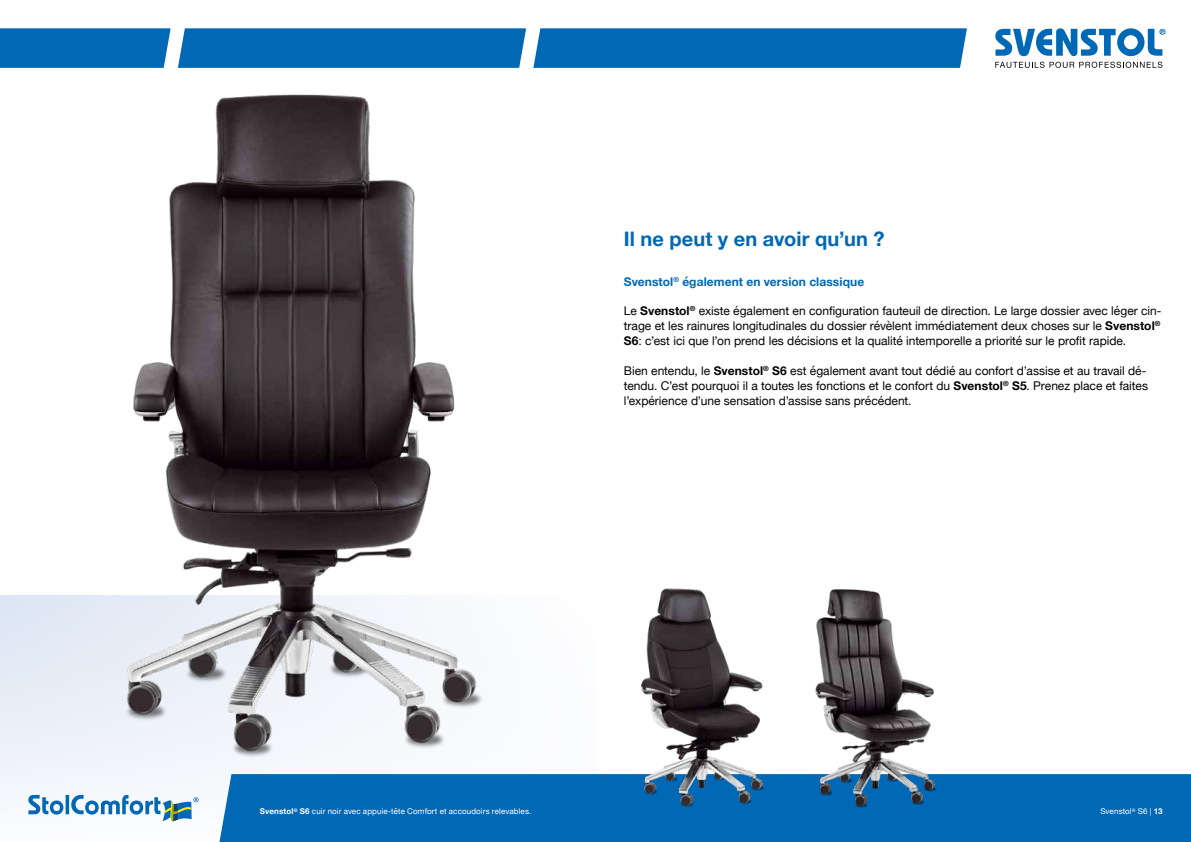
<style>
.page{position:relative;width:1191px;height:842px;background:#fff}
.page>*{position:absolute;margin:0;border:0;box-sizing:border-box;transform-origin:0 0}
.t1{font:700 20px "Helvetica Neue";letter-spacing:.005em;color:#0068b5}
.t2{font:12px/15px "Helvetica Neue";color:#000;text-align:justify}
.t3{font:700 12px "Helvetica Neue";letter-spacing:.005em;color:#0068b5}
.t4{font:8px "Helvetica Neue";letter-spacing:.015em;color:#fff}
.s1{font-weight:700}
</style>
<div class="page">
<svg style="left:0;top:595px;width:199px;height:227px"></svg>
<img style="left:55px;top:94px;width:428px;height:702px">
<svg style="left:0;top:28px;width:171px;height:40px;background:#086db7"></svg>
<svg style="left:178px;top:28px;width:348px;height:40px;background:#076cb7"></svg>
<div style="left:533px;top:28px;width:434px;height:40px;background:#0068b5"></div>
<svg style="left:28px;top:795px;width:170px;height:26px"></svg>
<div style="left:217px;top:774px;width:974px;height:68px;background:#0068b5"></div>
<img style="left:637px;top:588px;width:129px;height:228px">
<img style="left:811px;top:589px;width:130px;height:228px">
<svg style="left:995px;top:28px;width:170px;height:28px"></svg>
<svg style="left:995px;top:62px;width:167px;height:6px"></svg>
<h1 class="t1" style="left:624px;top:223px;width:262px">Il ne peut y en avoir qu’un ?</h1>
<p class="t3" style="left:624px;top:272px;width:242px">Svenstol<sup>®</sup> également en version classique</p>
<p class="t2" style="left:624px;top:304px;width:539px">Le <span class="s1">Svenstol</span><sup>®</sup> existe également en configuration fauteuil de direction. Le large dossier avec léger cin&shy;trage et les rainures longitudinales du dossier révèlent immédiatement deux choses sur le <span class="s1">Svenstol</span><sup>® </sup><span class="s1">S6</span>: c’est ici que l’on prend les décisions et la qualité intemporelle a priorité sur le profit rapide.</p>
<p class="t2" style="left:624px;top:363px;width:525px">Bien entendu, le <span class="s1">Svenstol</span><sup>®</sup> <span class="s1">S6</span> est également avant tout dédié au confort d’assise et au travail dé&shy;tendu. C’est pourquoi il a toutes les fonctions et le confort du <span class="s1">Svenstol</span><sup>®</sup> <span class="s1">S5</span>. Prenez place et faites l’expérience d’une sensation d’assise sans précédent.</p>
<p class="t4" style="left:260px;top:806px;width:273px"><span class="s1">Svenstol</span><sup>®</sup> <span class="s1">S6</span> cuir noir avec appuie-tête Comfort et accoudoirs relevables.</p>
<p class="t4" style="left:1100px;top:806px;width:64px">Svenstol<sup>®</sup> S6 | <span class="s1">13</span></p>
</div>
